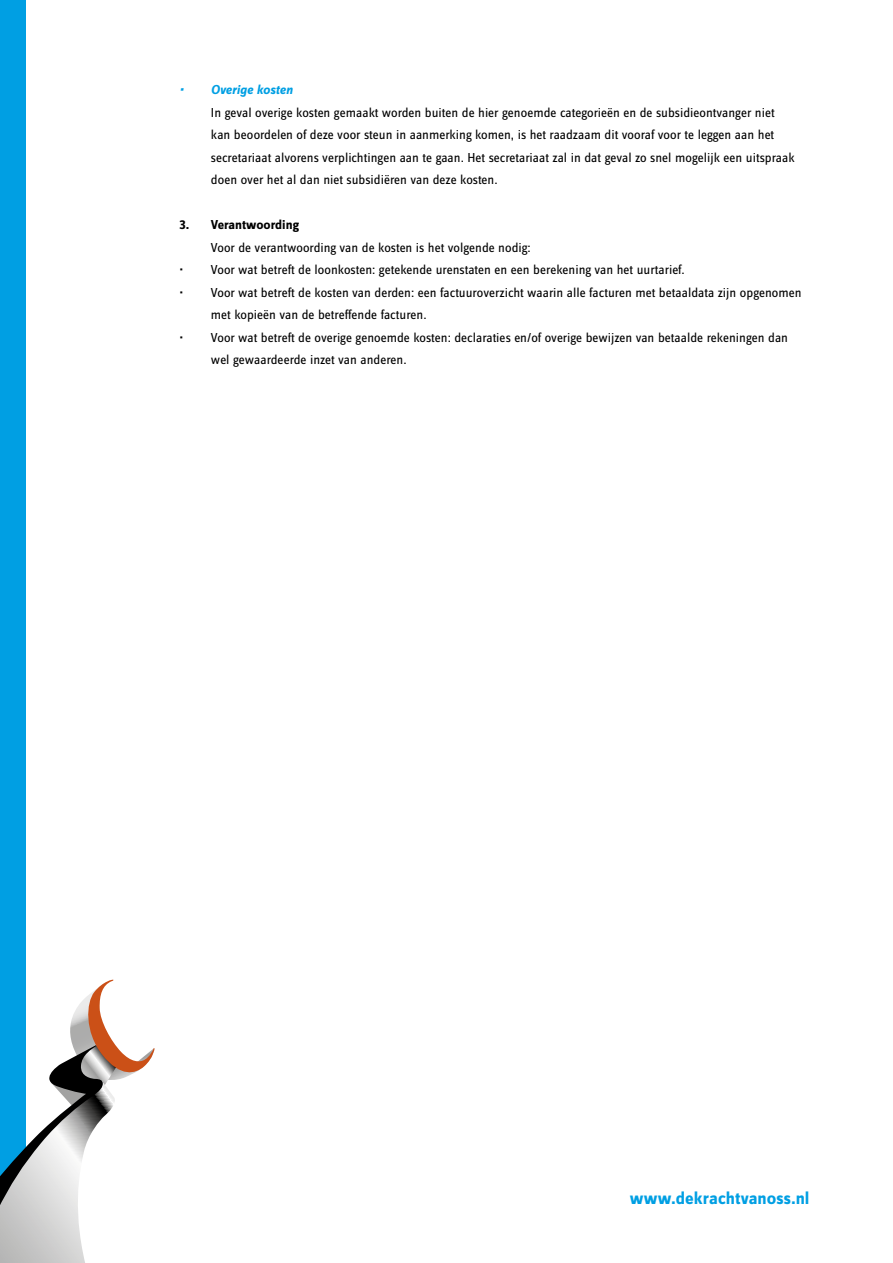
<style>
.page{position:relative;width:893px;height:1263px;background:#fff}
.page>*{position:absolute;margin:0;border:0;box-sizing:border-box;transform-origin:0 0}
.t1{font:18px "Zine Sans Dis Bold Roman Tf";color:#009fe3}
.t2{font:13.5px/22.5px "Zine Sans Dis";color:#000}
.t3{font:700 13.5px "Zine Sans Dis";color:#000}
.t4{font:italic 700 13.5px "Zine Sans Dis";color:#009fe3}
</style>
<div class="page">
<div style="left:0;top:0;width:26px;height:1191px;background:#009fe3"></div>
<svg style="left:0;top:979px;width:154px;height:284px"></svg>
<p class="t4" style="left:179px;top:83px;width:115px">• Overige kosten</p>
<p class="t2" style="left:211px;top:102px;width:585px">In geval overige kosten gemaakt worden buiten de hier genoemde categorieën en de subsidieontvanger niet kan beoordelen of deze voor steun in aanmerking komen, is het raadzaam dit vooraf voor te leggen aan het secretariaat alvorens verplichtingen aan te gaan. Het secretariaat zal in dat geval zo snel mogelijk een uitspraak doen over het al dan niet subsidiëren van deze kosten.</p>
<p class="t3" style="left:179px;top:218px;width:121px">3. Verantwoording</p>
<p class="t2" style="left:211px;top:237px;width:321px">Voor de verantwoording van de kosten is het volgende nodig:</p>
<p class="t2" style="left:179px;top:259px;width:507px">• Voor wat betreft de loonkosten: getekende urenstaten en een berekening van het uurtarief.</p>
<p class="t2" style="left:211px;top:282px;width:592px;text-indent:-31px">• Voor wat betreft de kosten van derden: een factuuroverzicht waarin alle facturen met betaaldata zijn opgenomen met kopieën van de betreffende facturen.</p>
<p class="t2" style="left:211px;top:327px;width:579px;text-indent:-31px">• Voor wat betreft de overige genoemde kosten: declaraties en/of overige bewijzen van betaalde rekeningen dan wel gewaardeerde inzet van anderen.</p>
<h1 class="t1" style="left:630px;top:1188px;width:181px">www.dekrachtvanoss.nl</h1>
</div>
